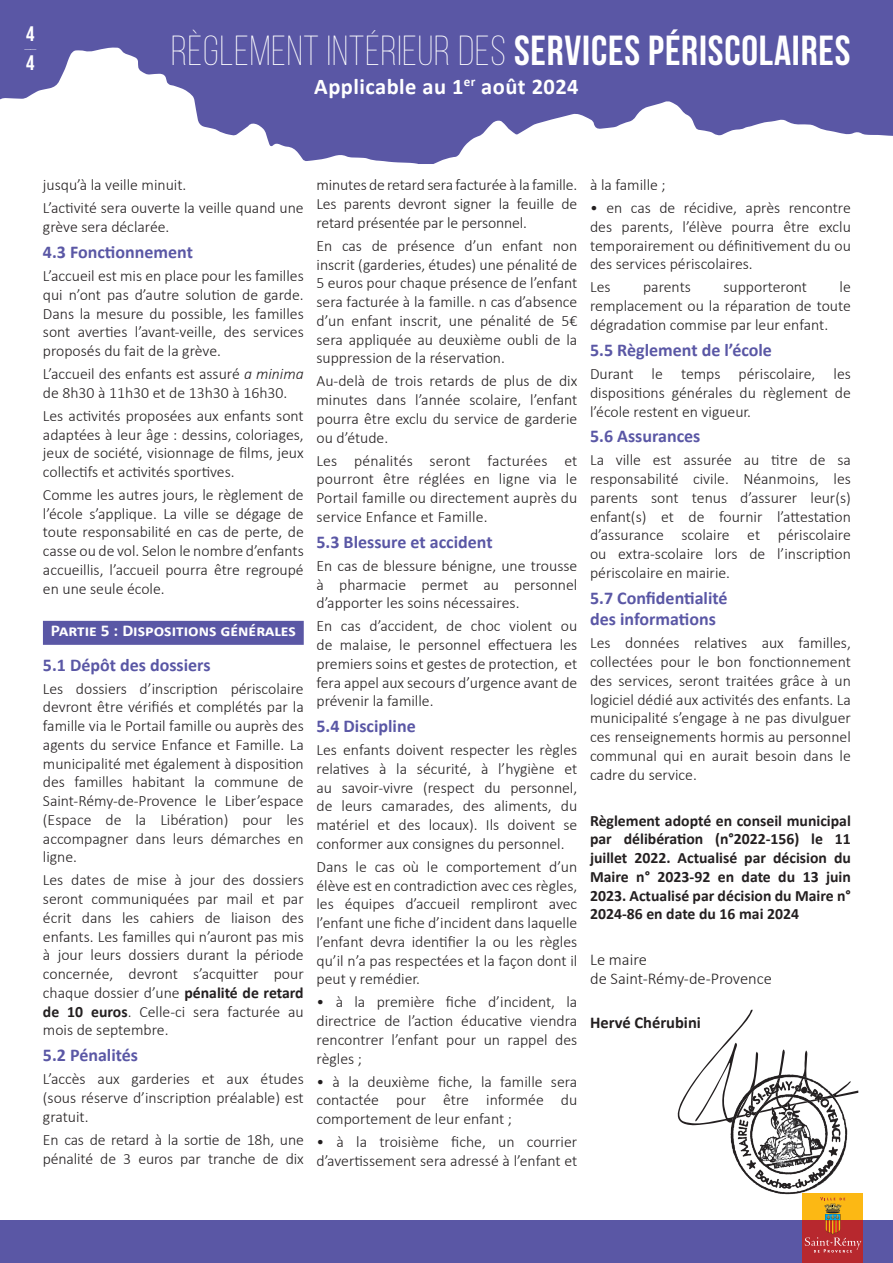
<style>
.page{position:relative;width:893px;height:1263px;background:#fff}
.page>*{position:absolute;margin:0;border:0;box-sizing:border-box;transform-origin:0 0}
.t1{font:300 42px "Bebas Neue";letter-spacing:.02em;color:#fff}
.t2{font:700 22.5px "Calibri";letter-spacing:.02em;color:#fff}
.t3{font:700 21px "Bebas Neue Pro";color:#fff}
.t4{font:300 21px "Bebas Neue Pro";color:#fff}
.t5{font:700 18px/21.6px "Calibri";color:#5a57a5}
.t6{font:300 16.5px/18.8px "Calibri";color:#231f20}
.t7{font:700 16.5px "Calibri";color:#fff;scale:1.05 1}
.t8{font:700 16.5px "Calibri";color:#231f20}
.t9{font:300 15.75px/18.8px "Calibri";color:#231f20;text-align:justify}
.t10{font:700 15.75px/18.8px "Calibri";color:#231f20;text-align:justify}
.s1{font-weight:400}
.s2{font-style:italic}
.s3{font-weight:700}
</style>
<div class="page">
<div style="left:43px;top:621px;width:261px;height:24px;background:#5a57a5"></div>
<div style="left:0;top:1220px;width:893px;height:43px;background:#5a57a5"></div>
<div style="left:802px;top:1193px;width:61px;height:59px;background:#fcb814"></div>
<div style="left:802px;top:1220px;width:61px;height:43px;background:#b7282e"></div>
<svg style="left:805px;top:1203px;width:56px;height:49px"></svg>
<svg style="left:677px;top:1009px;width:181px;height:116px"></svg>
<img style="left:724px;top:1070px;width:133px;height:131px">
<svg style="left:0;top:0;width:893px;height:164px;fill:#5a57a5"></svg>
<h3 class="t3" style="left:26px;top:22px;width:10px">4</h3>
<h3 class="t4" style="left:24px;top:37px;width:13px">––</h3>
<h3 class="t3" style="left:26px;top:51px;width:10px">4</h3>
<h1 class="t1" style="left:171px;top:29px;width:681px">RÈGLEMENT INTÉRIEUR DES <span class="s1">SERVICES PÉRISCOLAIRES</span></h1>
<h2 class="t2" style="left:314px;top:70px;width:266px">Applicable au 1<sup>er</sup> août 2024</h2>
<p class="t9" style="left:43px;top:174px;width:262px;line-height:23px">jusqu’à la veille minuit.<br>L’activité sera ouverte la veille quand une</p>
<p class="t9" style="left:43px;top:217px;width:128px">grève sera déclarée.</p>
<p class="t5" style="left:43px;top:241px;width:152px">4.3 Fonctionnement</p>
<p class="t9" style="left:43px;top:266px;width:262px">L’accueil est mis en place pour les familles qui n’ont pas d’autre solution de garde.<br>Dans la mesure du possible, les familles sont averties l’avant-veille, des services proposés du fait de la grève.</p>
<p class="t9" style="left:43px;top:364px;width:262px">L’accueil des enfants est assuré <span class="s2">a minima </span>de 8h30 à 11h30 et de 13h30 à 16h30.</p>
<p class="t9" style="left:43px;top:406px;width:262px">Les activités proposées aux enfants sont adaptées à leur âge : dessins, coloriages, jeux de société, visionnage de films, jeux collectifs et activités sportives.</p>
<p class="t9" style="left:43px;top:485px;width:262px">Comme les autres jours, le règlement de l’école s’applique. La ville se dégage de toute responsabilité en cas de perte, de casse ou de vol. Selon le nombre d’enfants accueillis, l’accueil pourra être regroupé en une seule école.</p>
<p class="t7" style="left:51px;top:619px;width:235px">Partie 5 : Dispositions générales</p>
<p class="t5" style="left:43px;top:653px;width:169px">5.1 Dépôt des dossiers</p>
<p class="t9" style="left:43px;top:679px;width:262px">Les dossiers d’inscription périscolaire devront être vérifiés et complétés par la famille via le Portail famille ou auprès des agents du service Enfance et Famille. La municipalité met également à disposition des familles habitant la commune de Saint-Rémy-de-Provence le Liber’espace (Espace de la Libération) pour les accompagner dans leurs démarches en ligne.</p>
<p class="t9" style="left:43px;top:871px;width:262px">Les dates de mise à jour des dossiers seront communiquées par mail et par écrit dans les cahiers de liaison des enfants. Les familles qui n’auront pas mis à jour leurs dossiers durant la période concernée, devront s’acquitter pour chaque dossier d’une <span class="s3">pénalité de retard de 10 euros</span>. Celle-ci sera facturée au mois de septembre.</p>
<p class="t5" style="left:43px;top:1044px;width:97px">5.2 Pénalités</p>
<p class="t9" style="left:43px;top:1069px;width:262px">L’accès aux garderies et aux études (sous réserve d’inscription préalable) est gratuit.</p>
<p class="t9" style="left:43px;top:1130px;width:262px">En cas de retard à la sortie de 18h, une pénalité de 3 euros par tranche de dix</p>
<p class="t9" style="left:316px;top:176px;width:262px">minutes de retard sera facturée à la famille.<br>Les parents devront signer la feuille de retard présentée par le personnel.</p>
<p class="t9" style="left:316px;top:236px;width:262px">En cas de présence d’un enfant non inscrit (garderies, études) une pénalité de 5 euros pour chaque présence de l’enfant sera facturée à la famille. n cas d’absence d’un enfant inscrit, une pénalité de 5€ sera appliquée au deuxième oubli de la suppression de la réservation.</p>
<p class="t9" style="left:316px;top:372px;width:262px">Au-delà de trois retards de plus de dix minutes dans l’année scolaire, l’enfant pourra être exclu du service de garderie ou d’étude.</p>
<p class="t9" style="left:316px;top:451px;width:262px">Les pénalités seront facturées et pourront être réglées en ligne via le Portail famille ou directement auprès du service Enfance et Famille.</p>
<p class="t5" style="left:316px;top:530px;width:178px">5.3 Blessure et accident</p>
<p class="t9" style="left:316px;top:556px;width:262px">En cas de blessure bénigne, une trousse à pharmacie permet au personnel d’apporter les soins nécessaires.</p>
<p class="t9" style="left:316px;top:616px;width:262px">En cas d’accident, de choc violent ou de malaise, le personnel effectuera les premiers soins et gestes de protection, et fera appel aux secours d’urgence avant de prévenir la famille.</p>
<p class="t5" style="left:316px;top:715px;width:101px">5.4 Discipline</p>
<p class="t9" style="left:316px;top:740px;width:262px">Les enfants doivent respecter les règles relatives à la sécurité, à l’hygiène et au savoir-vivre (respect du personnel, de leurs camarades, des aliments, du matériel et des locaux). Ils doivent se conformer aux consignes du personnel.</p>
<p class="t9" style="left:316px;top:857px;width:262px">Dans le cas où le comportement d’un élève est en contradiction avec ces règles, les équipes d’accueil rempliront avec l’enfant une fiche d’incident dans laquelle l’enfant devra identifier la ou les règles qu’il n’a pas respectées et la façon dont il peut y remédier.</p>
<p class="t9" style="left:316px;top:993px;width:262px">• à la première fiche d’incident, la directrice de l’action éducative viendra rencontrer l’enfant pour un rappel des règles ;</p>
<p class="t9" style="left:316px;top:1072px;width:262px">• à la deuxième fiche, la famille sera contactée pour être informée du comportement de leur enfant ;</p>
<p class="t9" style="left:316px;top:1132px;width:262px">• à la troisième fiche, un courrier d’avertissement sera adressé à l’enfant et</p>
<p class="t9" style="left:590px;top:175px;width:77px">à la famille ;</p>
<p class="t9" style="left:590px;top:198px;width:262px">• en cas de récidive, après rencontre des parents, l’élève pourra être exclu temporairement ou définitivement du ou des services périscolaires.</p>
<p class="t9" style="left:590px;top:278px;width:22px">Les</p>
<p class="t9" style="left:643px;top:278px;width:49px">parents</p>
<p class="t9" style="left:723px;top:278px;width:85px">supporteront</p>
<p class="t9" style="left:590px;top:278px;width:262px;text-indent:250px">le remplacement ou la réparation de toute dégradation commise par leur enfant.</p>
<p class="t5" style="left:590px;top:339px;width:183px">5.5 Règlement de l’école</p>
<p class="t9" style="left:590px;top:364px;width:262px">Durant le temps périscolaire, les dispositions générales du règlement de l’école restent en vigueur.</p>
<p class="t5" style="left:590px;top:425px;width:112px">5.6 Assurances</p>
<p class="t9" style="left:590px;top:451px;width:262px">La ville est assurée au titre de sa responsabilité civile. Néanmoins, les parents sont tenus d’assurer leur(s) enfant(s) et de fournir l’attestation d’assurance scolaire et périscolaire ou extra-scolaire lors de l’inscription périscolaire en mairie.</p>
<p class="t5" style="left:590px;top:586px;width:139px">5.7 Confidentialité des informations</p>
<p class="t9" style="left:590px;top:634px;width:262px">Les données relatives aux familles, collectées pour le bon fonctionnement des services, seront traitées grâce à un logiciel dédié aux activités des enfants. La municipalité s’engage à ne pas divulguer ces renseignements hormis au personnel communal qui en aurait besoin dans le cadre du service.</p>
<p class="t10" style="left:590px;top:810px;width:262px">Règlement adopté en conseil municipal par délibération (n°2022-156) le 11 juillet 2022. Actualisé par décision du Maire n° 2023-92 en date du 13 juin 2023. Actualisé par décision du Maire n° 2024-86 en date du 16 mai 2024</p>
<p class="t6" style="left:590px;top:950px;width:183px">Le maire<br>de Saint-Rémy-de-Provence</p>
<p class="t8" style="left:590px;top:1011px;width:112px">Hervé Chérubini</p>
</div>
